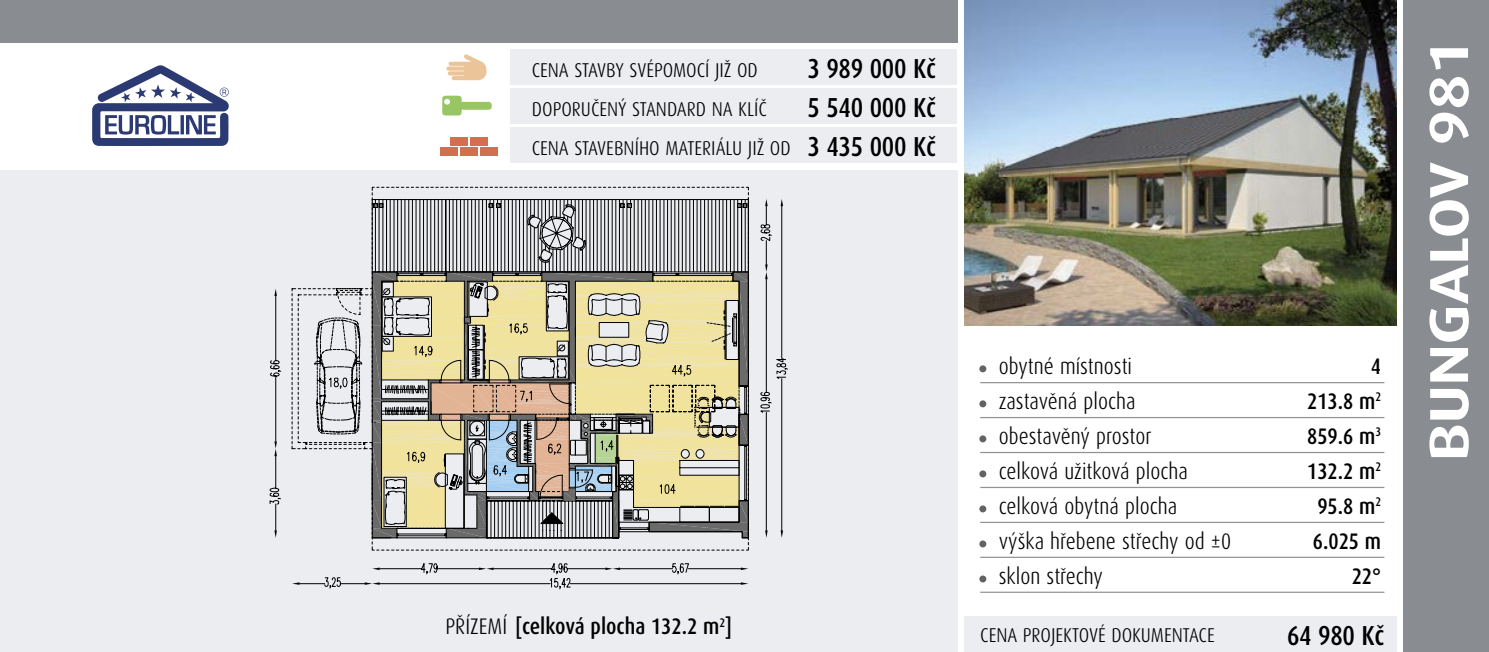
<style>
.page{position:relative;width:1489px;height:652px;background:#fff}
.page>*{position:absolute;margin:0;border:0;box-sizing:border-box;transform-origin:0 0}
.t1{font:300 75px "Dax Condensed";color:#636363}
.t2{font:700 55px "Dax Wide";color:#fff}
.t3{font:500 27.5px/39px "Dax Condensed";letter-spacing:-.01em;color:#000;text-align:justify}
.t4{font:300 22.5px/35px "Dax Condensed";color:#000}
.t5{font:500 22.5px/35px "Dax Condensed";color:#000;text-align:right}
.t6{font:300 20px/39px "Dax Condensed";color:#000}
.s1{font-weight:300}
</style>
<div class="page">
<div style="left:0;top:0;width:957px;height:43px;background:#898d92"></div>
<div style="left:0;top:170px;width:957px;height:482px;background:#ebedf1"></div>
<hr style="left:980px;top:382px;width:404px;height:1px;background:#939393">
<hr style="left:980px;top:417px;width:404px;height:1px;background:#939393">
<hr style="left:980px;top:452px;width:404px;height:1px;background:#939393">
<hr style="left:980px;top:487px;width:404px;height:1px;background:#939393">
<hr style="left:980px;top:522px;width:404px;height:1px;background:#939393">
<hr style="left:980px;top:557px;width:404px;height:1px;background:#939393">
<hr style="left:980px;top:592px;width:404px;height:1px;background:#939393">
<svg style="left:92px;top:65px;width:137px;height:81px"></svg>
<img style="left:964px;top:0;width:432px;height:326px">
<div style="left:1403px;top:0;width:85px;height:652px;background:#898d92"></div>
<div style="left:510px;top:50px;width:447px;height:35px;background:#ebedf1"></div>
<div style="left:510px;top:89px;width:447px;height:35px;background:#ebedf1"></div>
<div style="left:510px;top:128px;width:447px;height:35px;background:#ebedf1"></div>
<div style="left:964px;top:616px;width:432px;height:36px;background:#ebedf1"></div>
<svg style="left:442px;top:96px;width:49px;height:20px"></svg>
<div style="left:450px;top:137px;width:18px;height:9px;background:#d0704f"></div>
<div style="left:470px;top:137px;width:18px;height:9px;background:#d0704f"></div>
<div style="left:440px;top:147px;width:18px;height:9px;background:#d0704f"></div>
<div style="left:460px;top:147px;width:18px;height:9px;background:#d0704f"></div>
<div style="left:480px;top:147px;width:17px;height:9px;background:#d0704f"></div>
<svg style="left:446px;top:54px;width:40px;height:26px"></svg>
<svg style="left:371px;top:186px;width:378px;height:404px"></svg>
<svg style="left:760px;top:199px;width:28px;height:339px"></svg>
<svg style="left:269px;top:289px;width:13px;height:249px"></svg>
<svg style="left:291px;top:271px;width:457px;height:318px"></svg>
<p class="t6" style="left:531px;top:51px;width:260px">CENA STAVBY SVÉPOMOCÍ JIŽ OD<br>DOPORUČENÝ STANDARD NA KLÍČ<br>CENA STAVEBNÍHO MATERIÁLU JIŽ OD</p>
<p class="t3" style="left:807px;top:49px;width:130px">3 989 000 Kč 5 540 000 Kč 3 435 000 Kč</p>
<p class="t5" style="left:445px;top:609px;width:287px"><span class="s1">PŘÍZEMÍ</span> [celková plocha 132.2 m<sup>2</sup>]</p>
<h1 class="t1" style="left:974px;top:305px;width:17px">.</h1>
<h1 class="t1" style="left:974px;top:340px;width:17px">.</h1>
<h1 class="t1" style="left:974px;top:375px;width:17px">.</h1>
<h1 class="t1" style="left:974px;top:410px;width:17px">.</h1>
<h1 class="t1" style="left:974px;top:445px;width:17px">.</h1>
<h1 class="t1" style="left:974px;top:480px;width:17px">.</h1>
<h1 class="t1" style="left:974px;top:515px;width:17px">.</h1>
<p class="t4" style="left:998px;top:349px;width:234px">obytné místnosti<br>zastavěná plocha obestavěný prostor<br>celková užitková plocha celková obytná plocha<br>výška hřebene střechy od ±0 sklon střechy</p>
<p class="t5" style="left:1307px;top:349px;width:75px">4<br>213.8 m<sup>2<br></sup>859.6 m<sup>3<br></sup>132.2 m<sup>2<br></sup>95.8 m<sup>2<br></sup>6.025 m<br>22°</p>
<p class="t6" style="left:980px;top:616px;width:236px">CENA PROJEKTOVÉ DOKUMENTACE</p>
<p class="t3" style="left:1286px;top:616px;width:99px">64 980 Kč</p>
<h2 class="t2" style="left:1417px;top:461px;width:423px;rotate:-90deg">BUNGALOV 981</h2>
</div>
